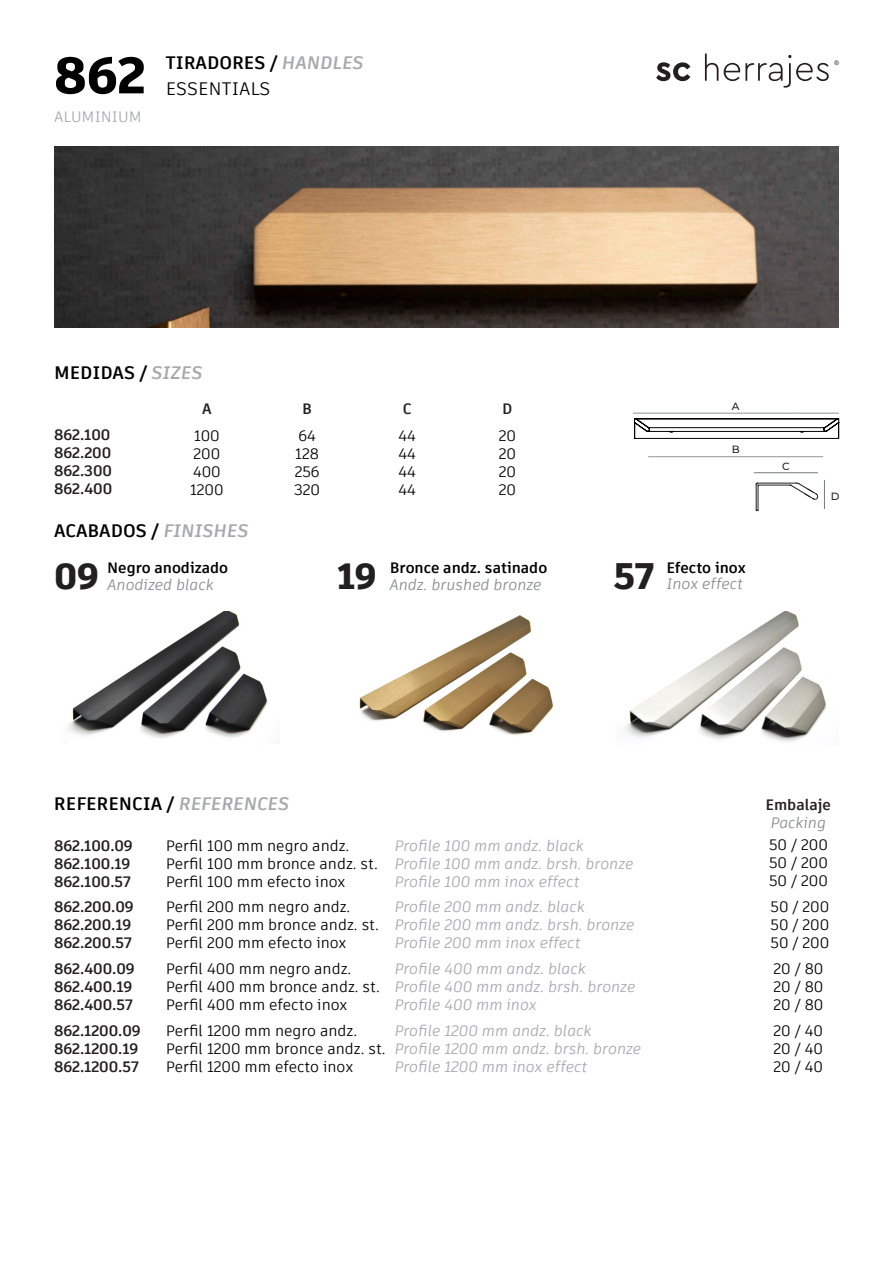
<style>
.page{position:relative;width:893px;height:1263px;background:#fff}
.page>*{position:absolute;margin:0;border:0;box-sizing:border-box;transform-origin:0 0}
.t1{font:900 51px "Artifakt Element";color:#000}
.t2{font:900 36px "Artifakt Element";color:#231f20}
.t3{font:700 18px "Artifakt Element";color:#000}
.t4{font:18px "Artifakt Element";color:#000}
.t5{font:15px "Artifakt Element";color:#000}
.t6{font:italic 15px "Artifakt Element";color:#a8a9ad}
.t7{font:700 15px/18px "Artifakt Element";color:#231f20}
.t8{font:700 15px/16.6px "Artifakt Element";color:#000}
.t9{font:italic 15px "Artifakt Element";color:#8a8c8f}
.t10{font:15px "Artifakt Element";color:#a8a9ad}
.t11{font:500 10.5px "Montserrat";color:#231f20}
.t12{font:6.15px "Arial";color:#231f20}
.s1{font-style:italic;color:#a8a9ad}
.s2{font-weight:400;font-style:italic;color:#8a8c8f}
</style>
<div class="page">
<svg style="left:656px;top:62px;width:34px;height:19px"></svg>
<svg style="left:705px;top:54px;width:13px;height:27px"></svg>
<svg style="left:724px;top:55px;width:105px;height:33px"></svg>
<img style="left:54px;top:147px;width:785px;height:180px">
<img style="left:359px;top:615px;width:194px;height:120px">
<img style="left:623px;top:611px;width:204px;height:131px">
<img style="left:68px;top:611px;width:200px;height:128px">
<hr style="left:648px;top:456px;width:175px;height:1px;background:#888e91">
<svg style="left:634px;top:413px;width:205px;height:26px"></svg>
<hr style="left:754px;top:472px;width:64px;height:1px;background:#737a7e">
<svg style="left:824px;top:480px;width:1px;height:29px"></svg>
<svg style="left:755px;top:482px;width:63px;height:29px"></svg>
<p class="t1" style="left:54px;top:40px;width:93px">862</p>
<p class="t10" style="left:54px;top:107px;width:89px">ALUMINIUM</p>
<p class="t3" style="left:166px;top:50px;width:199px">TIRADORES / <span class="s1">HANDLES</span></p>
<p class="t4" style="left:166px;top:76px;width:106px">ESSENTIALS</p>
<p class="t12" style="left:834px;top:58px;width:6px">®</p>
<p class="t3" style="left:54px;top:360px;width:150px">MEDIDAS / <span class="s1">SIZES</span></p>
<p class="t7" style="left:54px;top:426px;width:59px">862.100<br>862.200</p>
<p class="t7" style="left:54px;top:462px;width:60px">862.300</p>
<p class="t7" style="left:54px;top:480px;width:60px">862.400</p>
<p class="t7" style="left:202px;top:400px;width:11px">A</p>
<p class="t7" style="left:302px;top:400px;width:11px">B</p>
<p class="t7" style="left:403px;top:400px;width:10px">C</p>
<p class="t7" style="left:502px;top:400px;width:12px">D</p>
<p class="t5" style="left:194px;top:425px;width:27px">100</p>
<p class="t5" style="left:194px;top:443px;width:28px">200</p>
<p class="t5" style="left:193px;top:461px;width:29px">400</p>
<p class="t5" style="left:190px;top:479px;width:35px">1200</p>
<p class="t5" style="left:298px;top:425px;width:19px">64</p>
<p class="t5" style="left:295px;top:443px;width:25px">128</p>
<p class="t5" style="left:295px;top:461px;width:26px">256</p>
<p class="t5" style="left:294px;top:479px;width:27px">320</p>
<p class="t5" style="left:399px;top:425px;width:19px">44</p>
<p class="t5" style="left:399px;top:443px;width:19px">44</p>
<p class="t5" style="left:399px;top:461px;width:19px">44</p>
<p class="t5" style="left:399px;top:479px;width:19px">44</p>
<p class="t5" style="left:499px;top:425px;width:19px">20</p>
<p class="t5" style="left:499px;top:443px;width:19px">20</p>
<p class="t5" style="left:499px;top:461px;width:19px">20</p>
<p class="t5" style="left:499px;top:479px;width:19px">20</p>
<p class="t11" style="left:732px;top:399px;width:9px">A</p>
<p class="t11" style="left:732px;top:442px;width:9px">B</p>
<p class="t3" style="left:54px;top:518px;width:196px">ACABADOS / <span class="s1">FINISHES</span></p>
<p class="t2" style="left:54px;top:552px;width:46px">09</p>
<p class="t8" style="left:107px;top:559px;width:122px">Negro anodizado<br><span class="s2">Anodized black</span></p>
<p class="t8" style="left:666px;top:559px;width:81px">Efecto inox</p>
<p class="t8" style="left:390px;top:559px;width:159px">Bronce andz. satinado</p>
<p class="t9" style="left:389px;top:574px;width:154px">Andz. brushed bronze</p>
<p class="t2" style="left:337px;top:552px;width:41px">19</p>
<p class="t2" style="left:614px;top:552px;width:42px">57</p>
<p class="t9" style="left:666px;top:574px;width:78px">Inox effect</p>
<p class="t11" style="left:782px;top:458px;width:9px">C</p>
<p class="t11" style="left:831px;top:489px;width:10px">D</p>
<p class="t3" style="left:54px;top:791px;width:237px">REFERENCIA / <span class="s1">REFERENCES</span></p>
<p class="t7" style="left:54px;top:836px;width:80px">862.100.09</p>
<p class="t7" style="left:54px;top:854px;width:78px">862.100.19</p>
<p class="t7" style="left:54px;top:872px;width:78px">862.100.57</p>
<p class="t7" style="left:54px;top:897px;width:81px">862.200.09</p>
<p class="t7" style="left:54px;top:915px;width:79px">862.200.19</p>
<p class="t7" style="left:54px;top:933px;width:79px">862.200.57</p>
<p class="t7" style="left:54px;top:959px;width:82px">862.400.09</p>
<p class="t7" style="left:54px;top:977px;width:80px">862.400.19</p>
<p class="t7" style="left:54px;top:995px;width:80px">862.400.57</p>
<p class="t7" style="left:54px;top:1021px;width:88px">862.1200.09</p>
<p class="t7" style="left:54px;top:1039px;width:86px">862.1200.19</p>
<p class="t7" style="left:54px;top:1057px;width:86px">862.1200.57</p>
<p class="t5" style="left:166px;top:835px;width:185px">Perfil 100 mm negro andz.</p>
<p class="t5" style="left:166px;top:853px;width:214px">Perfil 100 mm bronce andz. st.</p>
<p class="t5" style="left:166px;top:871px;width:181px">Perfil 100 mm efecto inox</p>
<p class="t5" style="left:166px;top:896px;width:186px">Perfil 200 mm negro andz.</p>
<p class="t5" style="left:166px;top:914px;width:215px">Perfil 200 mm bronce andz. st.</p>
<p class="t5" style="left:166px;top:932px;width:182px">Perfil 200 mm efecto inox</p>
<p class="t5" style="left:166px;top:958px;width:187px">Perfil 400 mm negro andz.</p>
<p class="t5" style="left:166px;top:976px;width:215px">Perfil 400 mm bronce andz. st.</p>
<p class="t5" style="left:166px;top:994px;width:183px">Perfil 400 mm efecto inox</p>
<p class="t5" style="left:166px;top:1020px;width:193px">Perfil 1200 mm negro andz.</p>
<p class="t5" style="left:166px;top:1038px;width:221px">Perfil 1200 mm bronce andz. st.</p>
<p class="t5" style="left:166px;top:1056px;width:189px">Perfil 1200 mm efecto inox</p>
<p class="t6" style="left:394px;top:835px;width:191px">Profile 100 mm andz. black</p>
<p class="t6" style="left:394px;top:853px;width:240px">Profile 100 mm andz. brsh. bronze</p>
<p class="t6" style="left:394px;top:871px;width:187px">Profile 100 mm inox effect</p>
<p class="t6" style="left:394px;top:896px;width:192px">Profile 200 mm andz. black</p>
<p class="t6" style="left:394px;top:914px;width:241px">Profile 200 mm andz. brsh. bronze</p>
<p class="t6" style="left:394px;top:932px;width:188px">Profile 200 mm inox effect</p>
<p class="t6" style="left:394px;top:958px;width:193px">Profile 400 mm andz. black</p>
<p class="t6" style="left:394px;top:976px;width:242px">Profile 400 mm andz. brsh. bronze</p>
<p class="t6" style="left:394px;top:994px;width:144px">Profile 400 mm inox</p>
<p class="t6" style="left:394px;top:1020px;width:199px">Profile 1200 mm andz. black</p>
<p class="t6" style="left:394px;top:1038px;width:248px">Profile 1200 mm andz. brsh. bronze</p>
<p class="t6" style="left:394px;top:1056px;width:194px">Profile 1200 mm inox effect</p>
<p class="t7" style="left:766px;top:796px;width:67px">Embalaje</p>
<p class="t9" style="left:770px;top:812px;width:57px">Packing</p>
<p class="t5" style="left:769px;top:834px;width:60px">50 / 200</p>
<p class="t5" style="left:769px;top:852px;width:60px">50 / 200</p>
<p class="t5" style="left:769px;top:870px;width:60px">50 / 200</p>
<p class="t5" style="left:771px;top:896px;width:60px">50 / 200</p>
<p class="t5" style="left:771px;top:914px;width:60px">50 / 200</p>
<p class="t5" style="left:771px;top:932px;width:60px">50 / 200</p>
<p class="t5" style="left:773px;top:958px;width:51px">20 / 80</p>
<p class="t5" style="left:773px;top:976px;width:51px">20 / 80</p>
<p class="t5" style="left:773px;top:994px;width:51px">20 / 80</p>
<p class="t5" style="left:773px;top:1020px;width:51px">20 / 40</p>
<p class="t5" style="left:773px;top:1038px;width:51px">20 / 40</p>
<p class="t5" style="left:773px;top:1056px;width:51px">20 / 40</p>
</div>
